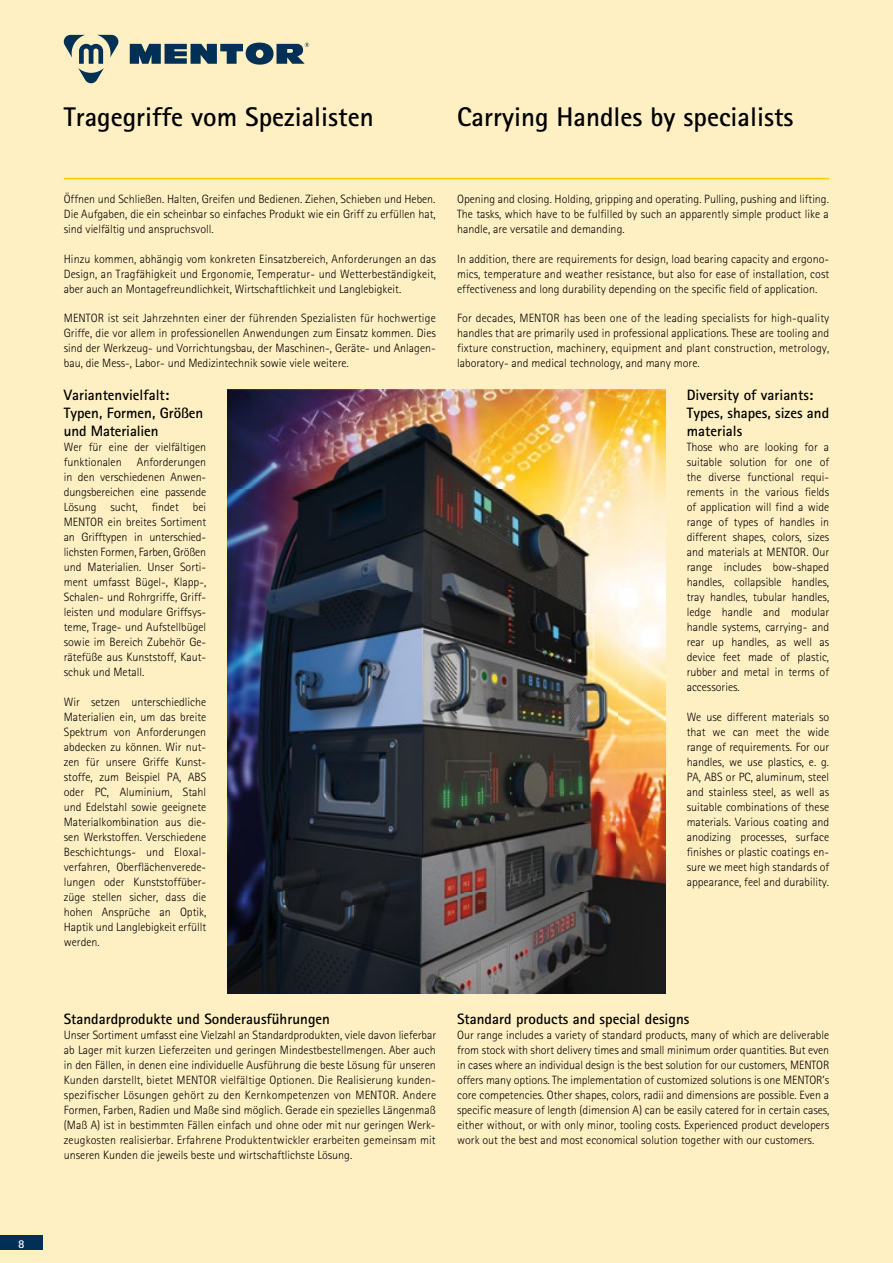
<style>
.page{position:relative;width:893px;height:1263px;background:#fff0c3}
.page>*{position:absolute;margin:0;border:0;box-sizing:border-box;transform-origin:0 0}
.t1{font:700 27px "AT Rotis Sans Serif";color:#000}
.t2{font:700 15px/18px "AT Rotis Sans Serif";color:#000}
.t3{font:300 12px/15px "AT Rotis Sans Serif";color:#000;text-align:justify}
.t4{font:700 12px "AT Rotis Sans Serif";color:#fff}
</style>
<div class="page">
<hr style="left:64px;top:178px;width:765px;height:1px;background:#fecc00">
<img style="left:227px;top:389px;width:438px;height:605px">
<div style="left:0;top:1235px;width:43px;height:15px;background:#003056"></div>
<svg style="left:130px;top:43px;width:179px;height:22px"></svg>
<svg style="left:64px;top:35px;width:54px;height:48px"></svg>
<p class="t4" style="left:18px;top:1236px;width:8px">8</p>
<h1 class="t1" style="left:64px;top:99px;width:311px">Tragegriffe vom Spezialisten</h1>
<h1 class="t1" style="left:457px;top:99px;width:338px">Carrying Handles by specialists</h1>
<p class="t3" style="left:64px;top:191px;width:374px">Öffnen und Schließen. Halten, Greifen und Bedienen. Ziehen, Schieben und Heben.<br>Die Aufgaben, die ein scheinbar so einfaches Produkt wie ein Griff zu erfüllen hat, sind vielfältig und anspruchsvoll.</p>
<p class="t3" style="left:64px;top:251px;width:374px">Hinzu kommen, abhängig vom konkreten Einsatzbereich, Anforderungen an das Design, an Tragfähigkeit und Ergonomie, Temperatur- und Wetterbeständigkeit, aber auch an Montagefreundlichkeit, Wirtschaftlichkeit und Langlebigkeit.</p>
<p class="t3" style="left:64px;top:311px;width:374px">MENTOR ist seit Jahrzehnten einer der führenden Spezialisten für hochwertige Griffe, die vor allem in professionellen Anwendungen zum Einsatz kommen. Dies sind der Werkzeug- und Vorrichtungsbau, der Maschinen-, Geräte- und Anlagen&shy;bau, die Mess-, Labor- und Medizintechnik sowie viele weitere.</p>
<p class="t2" style="left:64px;top:386px;width:141px">Variantenvielfalt:<br>Typen, Formen, Größen und Materialien</p>
<p class="t3" style="left:64px;top:440px;width:144px">Wer für eine der vielfältigen funk ti onalen</p>
<p class="t3" style="left:64px;top:455px;width:144px;text-indent:73px">Anforderungen in den verschiedenen Anwen&shy;dungs bereichen eine passende Lösung sucht, findet bei MENTOR ein breites Sortiment an Grifftypen in unterschied&shy;lichs ten Formen, Farben, Größen und Materialien. Unser Sorti&shy;ment umfasst Bügel -, Klapp-, Schalen- und Rohr griffe, Griff&shy;leisten und modulare Griffsys&shy;teme, Trage- und Aufstellbügel sowie im Bereich Zubehör Ge&shy;rätefüße aus Kunststoff, Kaut&shy;schuk und Metall.</p>
<p class="t3" style="left:64px;top:695px;width:144px">Wir setzen unterschiedliche Materialien ein, um das breite Spektrum von Anforderungen abdecken zu können. Wir nut&shy;zen für unsere Griffe Kunst&shy;stoffe, zum Beispiel PA, ABS oder PC, Aluminium, Stahl und Edelstahl sowie geeignete Mate rial kom bi nation aus die&shy;sen Werkstoffen. Verschiedene Beschichtungs- und Eloxal&shy;verfahren, Oberflächenverede&shy;lungen oder Kunststoffüber&shy;züge stellen sicher, dass die hohen Ansprüche an Optik, Haptik und Langlebigkeit erfüllt werden.</p>
<p class="t3" style="left:457px;top:191px;width:373px">Opening and closing. Holding, gripping and operating. Pulling, pushing and lifting.<br>The tasks, which have to be fulfilled by such an apparently simple product like a handle, are versatile and demanding.</p>
<p class="t3" style="left:457px;top:251px;width:374px">In addition, there are requirements for design, load bearing capacity and ergono&shy;mics, temperature and weather resistance, but also for ease of installation, cost effectiveness and long durability depending on the specific field of application.</p>
<p class="t3" style="left:457px;top:311px;width:374px">For decades, MENTOR has been one of the leading specialists for high-quality handles that are primarily used in professional applications. These are tooling and fixture construction, machinery, equipment and plant construction, metrology, laboratory- and medical technology, and many more.</p>
<p class="t2" style="left:687px;top:386px;width:144px">Diversity of variants:<br>Types, shapes, sizes and materials</p>
<p class="t3" style="left:687px;top:440px;width:144px">Those who are looking for a suitable solution for one of the diverse functional requi&shy;rements in the various fields of application will find a wide range of types of handles in different shapes, colors, sizes and materials at MENTOR. Our range includes bow-shaped handles, collapsible handles, tray handles, tubular handles, ledge handle and modular handle systems, carrying- and rear up handles, as well as device feet made of plastic, rubber and metal in terms of accessories.</p>
<p class="t3" style="left:687px;top:710px;width:144px">We use different materials so that we can meet the wide range of requirements. For our handles, we use plastics, e. g.<br>PA, ABS or PC, aluminum, steel and stainless steel, as well as suitable combinations of these materials. Various coating and anodizing processes, surface finishes or plastic coatings en&shy;sure we meet high standards of appearance, feel and durability.</p>
<p class="t2" style="left:64px;top:1010px;width:268px">Standardprodukte und Sonderausführungen</p>
<p class="t3" style="left:64px;top:1028px;width:374px">Unser Sortiment umfasst eine Vielzahl an Standardprodukten, viele davon liefer bar ab Lager mit kurzen Lieferzeiten und geringen Mindestbestellmengen. Aber auch in den Fällen, in denen eine individuelle Ausführung die beste Lösung für unseren Kunden darstellt, bietet MENTOR vielfältige Optionen. Die Realisierung kunden&shy;spezifischer Lösungen gehört zu den Kernkompetenzen von MENTOR. Andere Formen, Farben, Radien und Maße sind möglich. Gerade ein spezielles Längenmaß (Maß A) ist in bestimmten Fällen einfach und ohne oder mit nur geringen Werk&shy;zeugkosten realisierbar. Erfahrene Produktentwickler erarbeiten gemeinsam mit unseren Kunden die jeweils beste und wirtschaftlichste Lösung.</p>
<p class="t2" style="left:457px;top:1010px;width:234px">Standard products and special designs</p>
<p class="t3" style="left:457px;top:1028px;width:374px">Our range includes a variety of standard products, many of which are deliverable from stock with short delivery times and small minimum order quantities. But even in cases where an individual design is the best solution for our customers, MENTOR offers many options. The implementation of customized solutions is one MENTOR’s core competencies. Other shapes, colors, radii and dimensions are possible. Even a specific measure of length (dimension A) can be easily catered for in certain cases, either without, or with only minor, tooling costs. Experienced product developers work out the best and most economical solution together with our customers.</p>
</div>
